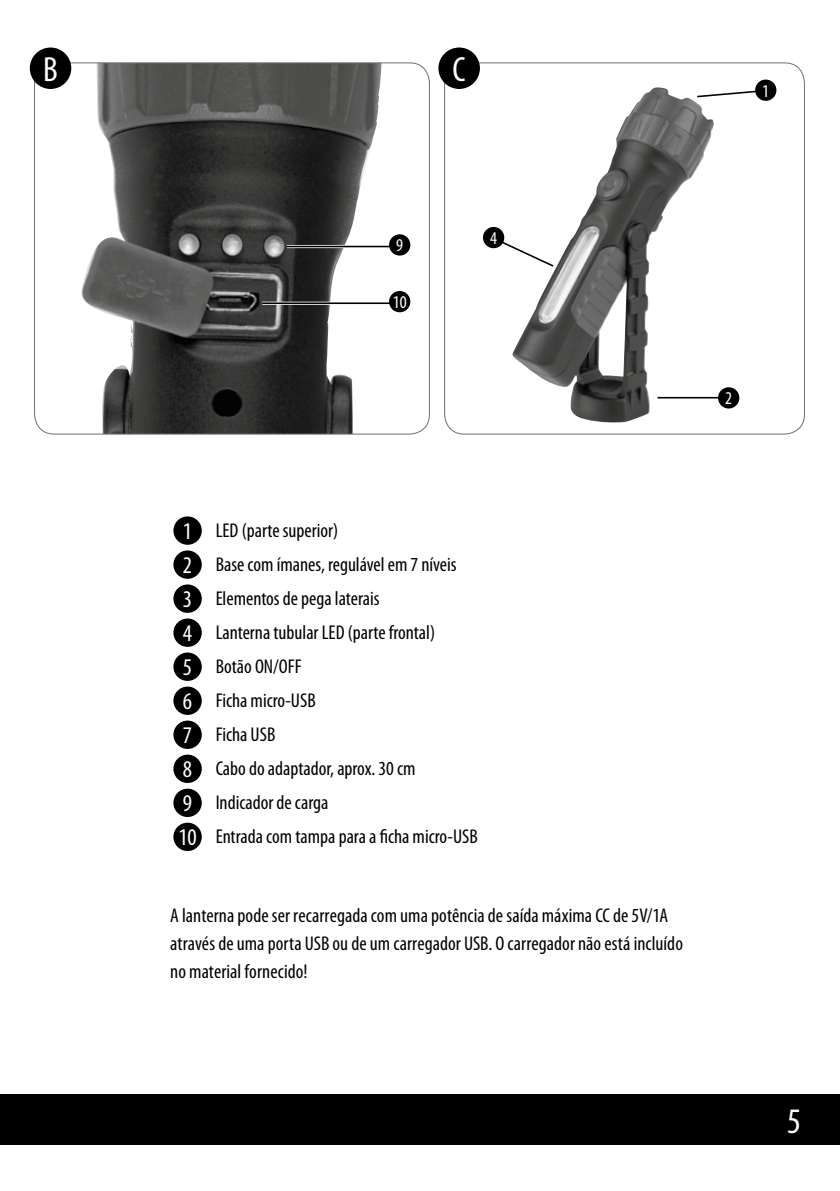
<style>
.page{position:relative;width:840px;height:1191px;background:#fff}
.page>*{position:absolute;margin:0;border:0;box-sizing:border-box;transform-origin:0 0}
.t1{font:condensed 36px "Myriad Pro";color:#fff}
.t2{font:condensed 35px "Myriad Pro";color:#fff}
.t3{font:condensed 20px/34px "Myriad Pro";color:#000}
.t4{font:condensed 18px "Myriad Pro";color:#fff}
.s1{font-size:24px;color:#fff}
</style>
<div class="page">
<img style="left:512px;top:87px;width:201px;height:336px">
<div style="left:173px;top:516px;width:29px;height:29px;background:#000;border-radius:50%"></div>
<div style="left:173px;top:550px;width:29px;height:29px;background:#000;border-radius:50%"></div>
<div style="left:173px;top:584px;width:29px;height:29px;background:#000;border-radius:50%"></div>
<div style="left:173px;top:618px;width:29px;height:29px;background:#000;border-radius:50%"></div>
<div style="left:173px;top:652px;width:29px;height:29px;background:#000;border-radius:50%"></div>
<div style="left:173px;top:686px;width:29px;height:29px;background:#000;border-radius:50%"></div>
<div style="left:173px;top:720px;width:29px;height:29px;background:#000;border-radius:50%"></div>
<div style="left:173px;top:754px;width:29px;height:29px;background:#000;border-radius:50%"></div>
<div style="left:173px;top:788px;width:29px;height:29px;background:#000;border-radius:50%"></div>
<div style="left:173px;top:822px;width:29px;height:29px;background:#000;border-radius:50%"></div>
<img style="left:81px;top:64px;width:300px;height:368px">
<div style="left:0;top:1094px;width:839px;height:50px;background:#000"></div>
<div style="left:30px;top:47px;width:41px;height:42px;background:#000;border-radius:50%"></div>
<div style="left:438px;top:47px;width:41px;height:42px;background:#000;border-radius:50%"></div>
<hr style="left:287px;top:245px;width:103px;height:3px;background:#fff">
<hr style="left:287px;top:246px;width:103px;height:1px;background:#000">
<div style="left:389px;top:234px;width:21px;height:21px;background:#000;border-radius:50%"></div>
<hr style="left:262px;top:302px;width:128px;height:3px;background:#fff">
<hr style="left:262px;top:302px;width:128px;height:2px;background:#000">
<div style="left:389px;top:291px;width:21px;height:21px;background:#000;border-radius:50%"></div>
<svg style="left:693px;top:87px;width:61px;height:13px"></svg>
<div style="left:754px;top:80px;width:22px;height:21px;background:#000;border-radius:50%"></div>
<svg style="left:489px;top:232px;width:68px;height:38px"></svg>
<div style="left:482px;top:227px;width:22px;height:21px;background:#000;border-radius:50%"></div>
<hr style="left:657px;top:396px;width:71px;height:3px;background:#fff">
<hr style="left:657px;top:397px;width:71px;height:1px;background:#000">
<div style="left:717px;top:387px;width:22px;height:21px;background:#000;border-radius:50%"></div>
<h2 class="t2" style="left:43px;top:48px;width:16px">B</h2>
<h2 class="t2" style="left:452px;top:48px;width:15px">C</h2>
<p class="t4" style="left:761px;top:80px;width:8px">1</p>
<p class="t4" style="left:396px;top:234px;width:8px">9</p>
<p class="t4" style="left:392px;top:291px;width:15px">10</p>
<p class="t4" style="left:490px;top:227px;width:8px">4</p>
<p class="t4" style="left:724px;top:387px;width:8px">2</p>
<p class="t3" style="left:178px;top:513px;width:301px"><span class="s1">1</span> LED (parte superior)<br><span class="s1">2</span> Base com ímanes, regulável em 7 níveis<br><span class="s1">3</span> Elementos de pega laterais<br><span class="s1">4</span> Lanterna tubular LED (parte frontal)<br><span class="s1">5</span> Botão ON/OFF<br><span class="s1">6</span> Ficha micro-USB<br><span class="s1">7</span> Ficha USB<br><span class="s1">8</span> Cabo do adaptador, aprox. 30 cm<br><span class="s1">9</span> Indicador de carga<br><span class="s1">10</span> Entrada com tampa para a ficha micro-USB</p>
<p class="t3" style="left:170px;top:901px;width:514px;line-height:28px">A lanterna pode ser recarregada com uma potência de saída máxima CC de 5V/1A através de uma porta USB ou de um carregador USB. O carregador não está incluído no material fornecido!</p>
<h1 class="t1" style="left:786px;top:1099px;width:15px">5</h1>
</div>
